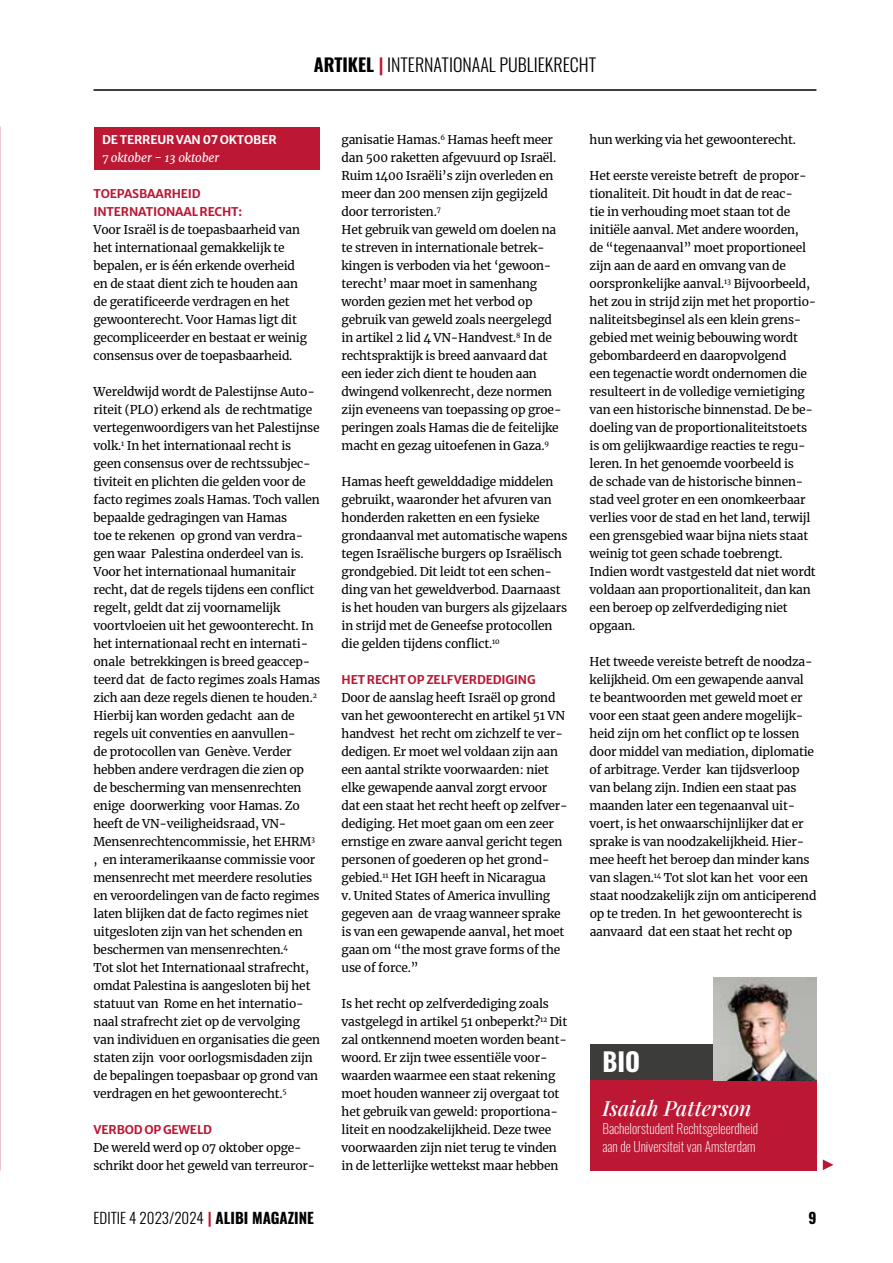
<style>
.page{position:relative;width:893px;height:1263px;background:#fff}
.page>*{position:absolute;margin:0;border:0;box-sizing:border-box;transform-origin:0 0}
.t1{font:700 25.5px "Oswald";color:#fff}
.t2{font:italic 500 21px "Playfair Display";color:#fff}
.t3{font:300 18px "Oswald";color:#000}
.t4{font:300 15px "Oswald";color:#000}
.t5{font:700 15px "Oswald";color:#000}
.t6{font:200 13.5px/18px "Oswald";color:#fff}
.t7{font:12px/18px "Merriweather";letter-spacing:-.015em;color:#000}
.t8{font:700 12px/18px "Merriweather Sans";letter-spacing:-.015em;color:#bc1733}
.t9{font:700 12px "Merriweather Sans";letter-spacing:-.015em;color:#fff}
.t10{font:italic 12px "Merriweather";letter-spacing:-.015em;color:#fff}
.s1{font-weight:700}
.s2{font-weight:700;color:#bc1733}
</style>
<div class="page">
<div style="left:590px;top:1044px;width:226px;height:36px;background:#3c3c3b"></div>
<div style="left:590px;top:1080px;width:226px;height:90px;background:#bc1733"></div>
<img style="left:714px;top:977px;width:102px;height:103px">
<img style="left:0;top:126px;width:1px;height:594px">
<svg style="left:823px;top:1159px;width:10px;height:11px"></svg>
<div style="left:94px;top:128px;width:226px;height:42px;background:#bc1733"></div>
<hr style="left:94px;top:89px;width:722px;height:2px;background:#000">
<h3 class="t3" style="left:314px;top:49px;width:284px"><span class="s1">ARTIKEL</span> <span class="s2">|</span> INTERNATIONAAL PUBLIEKRECHT</h3>
<p class="t9" style="left:102px;top:129px;width:176px">DE TERREUR VAN 07 OKTOBER</p>
<p class="t10" style="left:102px;top:150px;width:119px">7 oktober - 13 oktober</p>
<p class="t8" style="left:94px;top:183px;width:150px">TOEPASBAARHEID<br>INTERNATIONAAL RECHT:</p>
<p class="t7" style="left:94px;top:220px;width:215px">Voor Israël is de toepasbaarheid van het internationaal gemakkelijk te bepalen, er is één erkende overheid en de staat dient zich te houden aan de geratificeerde verdragen en het gewoonterecht. Voor Hamas ligt dit gecompliceerder en bestaat er weinig consensus over de toepasbaarheid.</p>
<p class="t7" style="left:94px;top:382px;width:228px">Wereldwijd wordt de Palestijnse Auto&shy;riteit (PLO) erkend als de rechtmatige vertegenwoordigers van het Palestijnse volk.<sup>1</sup> In het internationaal recht is geen consensus over de rechtssubjec&shy;tiviteit en plichten die gelden voor de facto regimes zoals Hamas. Toch vallen bepaalde gedragingen van Hamas<br>toe te rekenen op grond van verdra&shy;gen waar Palestina onderdeel van is.<br>Voor het internationaal humanitair recht, dat de regels tijdens een conflict regelt, geldt dat zij voornamelijk voortvloeien uit het gewoonterecht. In het internationaal recht en internati&shy;onale betrekkingen is breed geaccep&shy;teerd dat de facto regimes zoals Hamas zich aan deze regels dienen te houden.<sup>2<br></sup>Hierbij kan worden gedacht aan de regels uit conventies en aanvullen-<br>de protocollen van Genève. Verder hebben andere verdragen die zien op de bescherming van mensenrechten enige doorwerking voor Hamas. Zo heeft de VN-veiligheidsraad, VN-Mensenrechtencommissie, het EHRM<sup>3 </sup>, en interamerikaanse commissie voor mensenrecht met meerdere resoluties en veroordelingen van de facto regimes laten blijken dat de facto regimes niet uitgesloten zijn van het schenden en beschermen van mensenrechten.<sup>4<br></sup>Tot slot het Internationaal strafrecht, omdat Palestina is aangesloten bij het statuut van Rome en het internatio&shy;naal strafrecht ziet op de vervolging van individuen en organisaties die geen staten zijn voor oorlogsmisdaden zijn de bepalingen toepasbaar op grond van verdragen en het gewoonterecht.<sup>5</sup></p>
<p class="t8" style="left:94px;top:1119px;width:120px">VERBOD OP GEWELD</p>
<p class="t7" style="left:94px;top:1138px;width:223px">De wereld werd op 07 oktober opge&shy;schrikt door het geweld van terreuror-</p>
<p class="t7" style="left:342px;top:130px;width:221px">ganisatie Hamas.<sup>6</sup> Hamas heeft meer dan 500 raketten afgevuurd op Israël.<br>Ruim 1400 Israëli’s zijn overleden en meer dan 200 mensen zijn gegijzeld door terroristen.<sup>7<br></sup>Het gebruik van geweld om doelen na te streven in internationale betrek&shy;kingen is verboden via het ‘gewoon&shy;terecht’ maar moet in samenhang worden gezien met het verbod op gebruik van geweld zoals neergelegd in artikel 2 lid 4 VN-Handvest.<sup>8</sup> In de rechtspraktijk is breed aanvaard dat een ieder zich dient te houden aan dwingend volkenrecht, deze normen zijn eveneens van toepassing op groe&shy;peringen zoals Hamas die de feitelijke macht en gezag uitoefenen in Gaza.<sup>9</sup></p>
<p class="t7" style="left:342px;top:472px;width:227px">Hamas heeft gewelddadige middelen gebruikt, waaronder het afvuren van honderden raketten en een fysieke grondaanval met automatische wapens tegen Israëlische burgers op Israëlisch grondgebied. Dit leidt tot een schen&shy;ding van het geweldverbod. Daarnaast is het houden van burgers als gijzelaars in strijd met de Geneefse protocollen die gelden tijdens conflict.<sup>10</sup></p>
<p class="t8" style="left:342px;top:669px;width:196px">HET RECHT OP ZELFVERDEDIGING</p>
<p class="t7" style="left:342px;top:688px;width:228px">Door de aanslag heeft Israël op grond van het gewoonterecht en artikel 51 VN handvest het recht om zichzelf te ver&shy;dedigen. Er moet wel voldaan zijn aan een aantal strikte voorwaarden: niet elke gewapende aanval zorgt ervoor dat een staat het recht heeft op zelfver&shy;dediging. Het moet gaan om een zeer ernstige en zware aanval gericht tegen personen of goederen op het grond&shy;gebied.<sup>11</sup> Het IGH heeft in Nicaragua<br>v. United States of America invulling gegeven aan de vraag wanneer sprake is van een gewapende aanval, het moet gaan om “the most grave forms of the use of force.”</p>
<p class="t7" style="left:342px;top:994px;width:227px">Is het recht op zelfverdediging zoals vastgelegd in artikel 51 onbeperkt?<sup>12</sup> Dit zal ontkennend moeten worden beant&shy;woord. Er zijn twee essentiële voor&shy;waarden waarmee een staat rekening moet houden wanneer zij overgaat tot het gebruik van geweld: proportiona&shy;liteit en noodzakelijkheid. Deze twee voorwaarden zijn niet terug te vinden in de letterlijke wettekst maar hebben</p>
<p class="t7" style="left:590px;top:130px;width:208px">hun werking via het gewoonterecht.</p>
<p class="t7" style="left:590px;top:166px;width:228px">Het eerste vereiste betreft de propor&shy;tionaliteit. Dit houdt in dat de reac-<br>tie in verhouding moet staan tot de initiële aanval. Met andere woorden,<br>de “tegenaanval” moet proportioneel zijn aan de aard en omvang van de oorspronkelijke aanval.<sup>13</sup> Bijvoorbeeld, het zou in strijd zijn met het proportio&shy;naliteitsbeginsel als een klein grens&shy;gebied met weinig bebouwing wordt gebombardeerd en daaropvolgend<br>een tegenactie wordt ondernomen die resulteert in de volledige vernietiging van een historische binnenstad. De be&shy;doeling van de proportionaliteitstoets is om gelijkwaardige reacties te regu&shy;leren. In het genoemde voorbeeld is<br>de schade van de historische binnen&shy;stad veel groter en een onomkeerbaar verlies voor de stad en het land, terwijl een grensgebied waar bijna niets staat weinig tot geen schade toebrengt.<br>Indien wordt vastgesteld dat niet wordt voldaan aan proportionaliteit, dan kan een beroep op zelfverdediging niet opgaan.</p>
<p class="t7" style="left:590px;top:652px;width:228px">Het tweede vereiste betreft de noodza&shy;kelijkheid. Om een gewapende aanval te beantwoorden met geweld moet er voor een staat geen andere mogelijk&shy;heid zijn om het conflict op te lossen door middel van mediation, diplomatie of arbitrage. Verder kan tijdsverloop van belang zijn. Indien een staat pas maanden later een tegenaanval uit&shy;voert, is het onwaarschijnlijker dat er sprake is van noodzakelijkheid. Hier&shy;mee heeft het beroep dan minder kans van slagen.<sup>14</sup> Tot slot kan het voor een staat noodzakelijk zijn om anticiperend op te treden. In het gewoonterecht is aanvaard dat een staat het recht op</p>
<h1 class="t1" style="left:602px;top:1048px;width:39px">BIO</h1>
<h2 class="t2" style="left:602px;top:1092px;width:151px">Isaiah Patterson</h2>
<p class="t6" style="left:602px;top:1118px;width:157px">Bachelorstudent Rechtsgeleerdheid aan de Universiteit van Amsterdam</p>
<p class="t4" style="left:94px;top:1204px;width:222px">EDITIE 4 2023/2024 <span class="s2">|</span> <span class="s1">ALIBI MAGAZINE</span></p>
<p class="t5" style="left:808px;top:1210px;width:10px">9</p>
</div>
